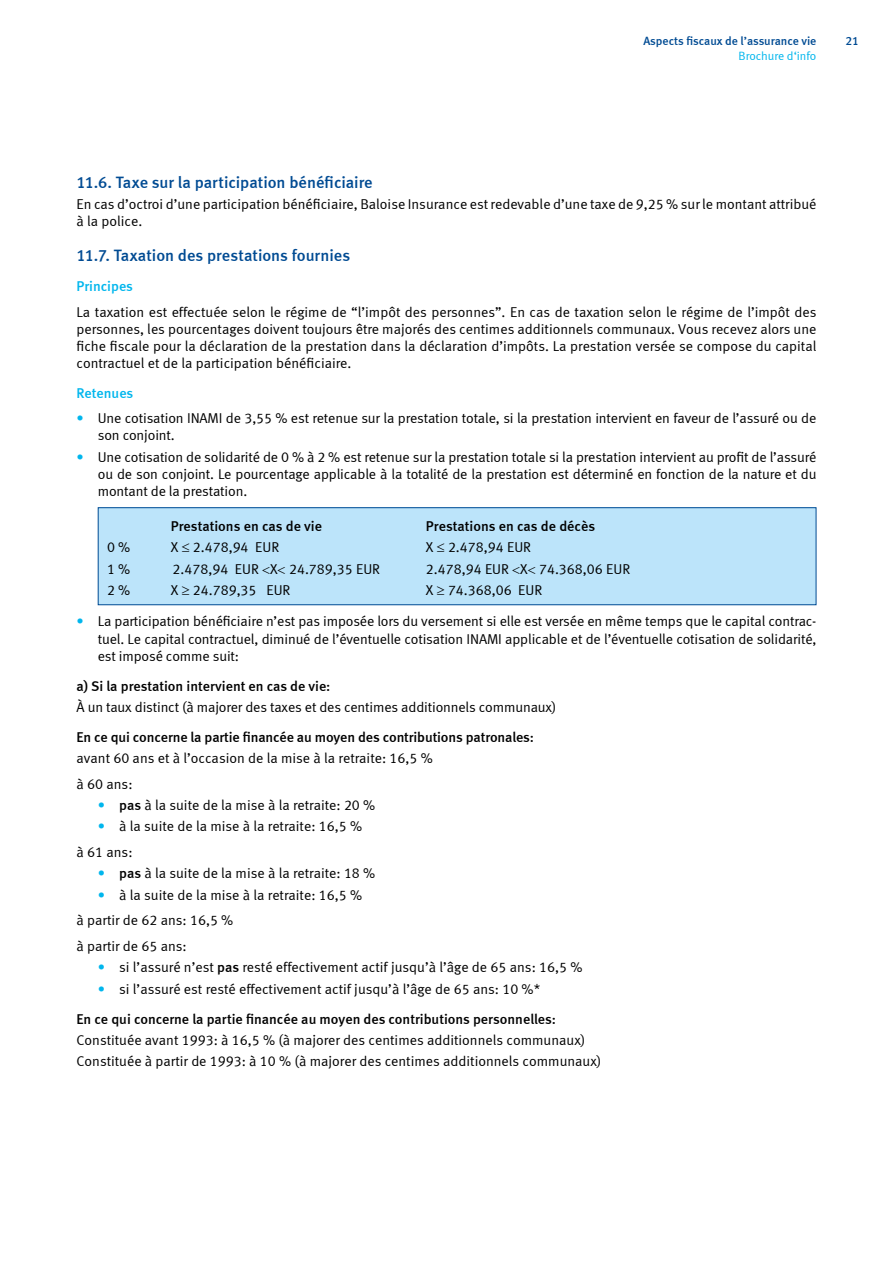
<style>
.page{position:relative;width:893px;height:1263px;background:#fff}
.page>*{position:absolute;margin:0;border:0;box-sizing:border-box;transform-origin:0 0}
.t1{font:16.5px "Meta Medium LF";color:#004b93}
.t2{font:14.25px/17.1px "Meta Normal LF";color:#000}
.t3{font:14.25px "Meta Medium LF";color:#000}
.t4{font:14.25px "Meta Medium LF";color:#00b6ed}
.t5{font:12px "Meta Medium LF";color:#004b93}
.t6{font:12px "Meta Normal LF";color:#00b6ed}
.s1{color:#00b6ed}
.s2{font-family:"Meta Medium LF"}
</style>
<div class="page">
<div style="left:98px;top:508px;width:718px;height:97px;background:#bce4fa"></div>
<div style="left:98px;top:507px;width:718px;height:98px;border:1px solid #004b93"></div>
<p class="t5" style="left:643px;top:34px;width:175px">Aspects fiscaux de l’assurance vie</p>
<p class="t6" style="left:738px;top:48px;width:79px">Brochure d‘info</p>
<p class="t5" style="left:845px;top:34px;width:15px">21</p>
<p class="t1" style="left:77px;top:172px;width:298px">11.6. Taxe sur la participation bénéficiaire</p>
<p class="t2" style="left:77px;top:195px;width:741px">En cas d’octroi d’une participation bénéficiaire, Baloise Insurance est redevable d’une taxe de 9,25 % sur le montant attribué à la police.</p>
<p class="t1" style="left:77px;top:246px;width:275px">11.7. Taxation des prestations fournies</p>
<p class="t4" style="left:77px;top:278px;width:58px">Principes</p>
<p class="t2" style="left:77px;top:303px;width:741px;text-align:justify">La taxation est effectuée selon le régime de “l’impôt des personnes”. En cas de taxation selon le régime de l’impôt des personnes, les pourcentages doivent toujours être majorés des centimes additionnels communaux. Vous recevez alors une fiche fiscale pour la déclaration de la prestation dans la déclaration d’impôts. La prestation versée se compose du capital contractuel et de la participation bénéficiaire.</p>
<p class="t4" style="left:77px;top:384px;width:58px">Retenues</p>
<p class="t2" style="left:98px;top:410px;width:720px;text-indent:-21px"><span class="s1">•</span> Une cotisation INAMI de 3,55 % est retenue sur la prestation totale, si la prestation intervient en faveur de l’assuré ou de son conjoint.</p>
<p class="t2" style="left:98px;top:448px;width:720px;text-align:justify;text-indent:-21px"><span class="s1">•</span> Une cotisation de solidarité de 0 % à 2 % est retenue sur la prestation totale si la prestation intervient au profit de l’assuré ou de son conjoint. Le pourcentage applicable à la totalité de la prestation est déterminé en fonction de la nature et du montant de la prestation.</p>
<p class="t3" style="left:171px;top:518px;width:153px">Prestations en cas de vie</p>
<p class="t3" style="left:426px;top:518px;width:171px">Prestations en cas de décès</p>
<p class="t2" style="left:107px;top:538px;width:25px">0 %</p>
<p class="t2" style="left:171px;top:538px;width:110px">X ≤ 2.478,94 EUR</p>
<p class="t2" style="left:426px;top:538px;width:107px">X ≤ 2.478,94 EUR</p>
<p class="t2" style="left:107px;top:560px;width:25px">1 %</p>
<p class="t2" style="left:173px;top:560px;width:209px">2.478,94 EUR X 24.789,35 EUR</p>
<p class="t2" style="left:426px;top:560px;width:206px">2.478,94 EUR X 74.368,06 EUR</p>
<p class="t2" style="left:107px;top:581px;width:25px">2 %</p>
<p class="t2" style="left:171px;top:581px;width:121px">X ≥ 24.789,35 EUR</p>
<p class="t2" style="left:426px;top:581px;width:118px">X ≥ 74.368,06 EUR</p>
<p class="t2" style="left:98px;top:613px;width:720px;text-align:justify;text-indent:-21px"><span class="s1">•</span> La participation bénéficiaire n’est pas imposée lors du versement si elle est versée en même temps que le capital contrac&shy;tuel. Le capital contractuel, diminué de l’éventuelle cotisation INAMI applicable et de l’éventuelle cotisation de solidarité, est imposé comme suit:</p>
<p class="t3" style="left:77px;top:677px;width:255px">a) Si la prestation intervient en cas de vie:</p>
<p class="t2" style="left:77px;top:698px;width:481px">À un taux distinct (à majorer des taxes et des centimes additionnels communaux)</p>
<p class="t3" style="left:77px;top:728px;width:459px">En ce qui concerne la partie financée au moyen des contributions patronales:</p>
<p class="t2" style="left:77px;top:745px;width:358px;line-height:25.7px">avant 60 ans et à l’occasion de la mise à la retraite: 16,5 % à 60 ans:</p>
<p class="t2" style="left:98px;top:796px;width:279px"><span class="s1">•</span> <span class="s2">pas</span> à la suite de la mise à la retraite: 20 %</p>
<p class="t2" style="left:77px;top:813px;width:287px;line-height:25.7px;text-indent:21px"><span class="s1">•</span> à la suite de la mise à la retraite: 16,5 % à 61 ans:</p>
<p class="t2" style="left:98px;top:865px;width:279px"><span class="s1">•</span> <span class="s2">pas</span> à la suite de la mise à la retraite: 18 %</p>
<p class="t2" style="left:77px;top:882px;width:287px;line-height:25.7px;text-indent:21px"><span class="s1">•</span> à la suite de la mise à la retraite: 16,5 % à partir de 62 ans: 16,5 %<br>à partir de 65 ans:</p>
<p class="t2" style="left:98px;top:959px;width:486px"><span class="s1">•</span> si l’assuré n’est <span class="s2">pas</span> resté effectivement actif jusqu’à l’âge de 65 ans: 16,5 %</p>
<p class="t2" style="left:98px;top:980px;width:444px"><span class="s1">•</span> si l’assuré est resté effectivement actif jusqu’à l’âge de 65 ans: 10 %*</p>
<p class="t3" style="left:77px;top:1010px;width:481px">En ce qui concerne la partie financée au moyen des contributions personnelles:</p>
<p class="t2" style="left:77px;top:1029px;width:526px;line-height:21.3px">Constituée avant 1993: à 16,5 % (à majorer des centimes additionnels communaux)<br>Constituée à partir de 1993: à 10 % (à majorer des centimes additionnels communaux)</p>
</div>
